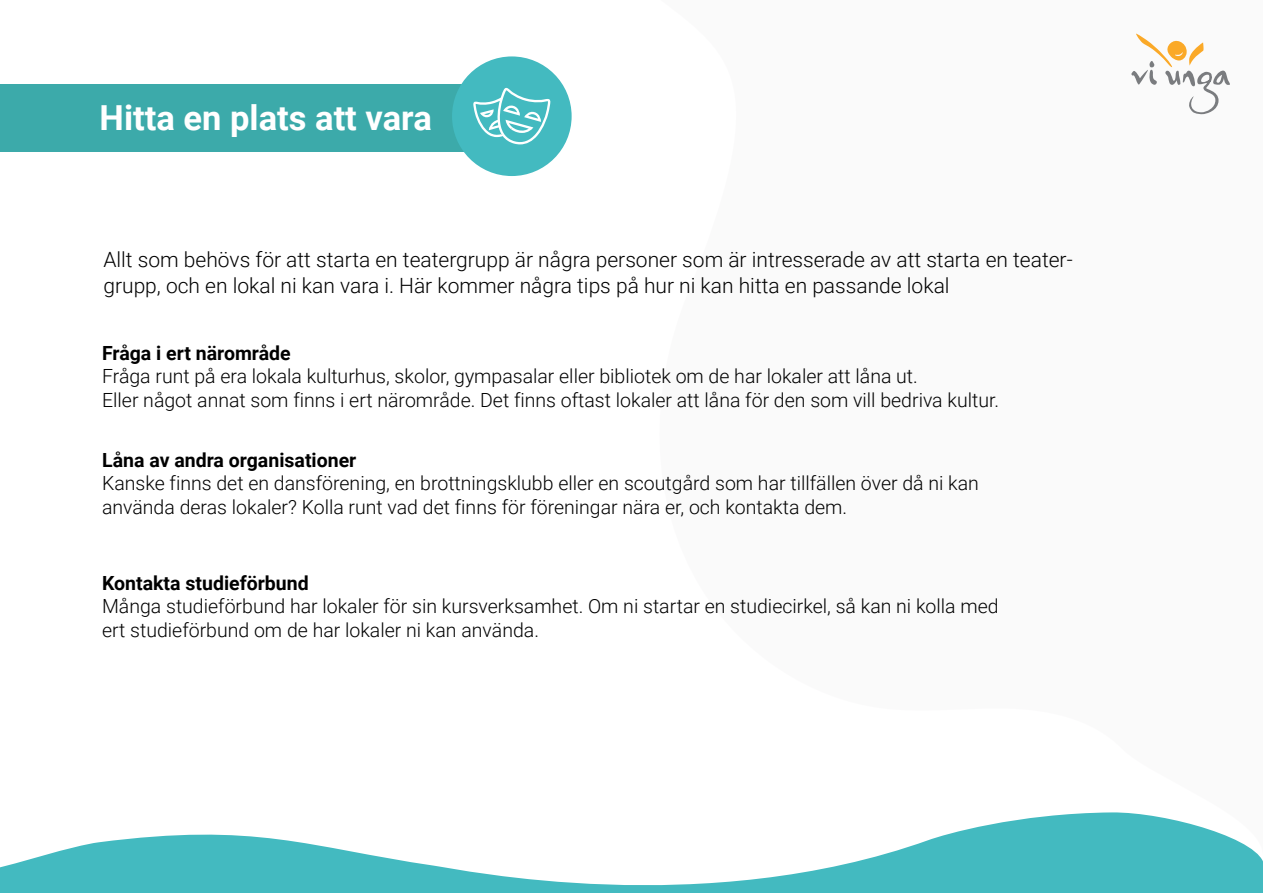
<style>
.page{position:relative;width:1263px;height:893px;background:#fff}
.page>*{position:absolute;margin:0;border:0;box-sizing:border-box;transform-origin:0 0}
.t1{font:700 34.5px "Roboto";color:#fff}
.t2{font:300 21px/25.2px "Roboto";color:#000}
.t3{font:300 19.5px/23.4px "Roboto";color:#000}
.t4{font:700 19.5px "Roboto";color:#000}
</style>
<div class="page">
<div style="left:0;top:85px;width:477px;height:67px;background:#3caaaa"></div>
<svg style="left:1131px;top:34px;width:99px;height:80px"></svg>
<div style="left:452px;top:56px;width:120px;height:120px;background:#43bac0;border-radius:50%"></div>
<svg style="left:0;top:812px;width:1263px;height:81px;fill:#43bac0"></svg>
<svg style="left:473px;top:88px;width:77px;height:56px"></svg>
<h1 class="t1" style="left:100px;top:94px;width:334px">Hitta en plats att vara</h1>
<p class="t2" style="left:103px;top:246px;width:971px">Allt som behövs för att starta en teatergrupp är några personer som är intresserade av att starta en teater&shy;grupp, och en lokal ni kan vara i. Här kommer några tips på hur ni kan hitta en passande lokal</p>
<p class="t4" style="left:102px;top:339px;width:190px">Fråga i ert närområde</p>
<p class="t3" style="left:102px;top:364px;width:898px">Fråga runt på era lokala kulturhus, skolor, gympasalar eller bibliotek om de har lokaler att låna ut.<br>Eller något annat som finns i ert närområde. Det finns oftast lokaler att låna för den som vill bedriva kultur.</p>
<p class="t4" style="left:102px;top:446px;width:256px">Låna av andra organisationer</p>
<p class="t3" style="left:102px;top:471px;width:878px">Kanske finns det en dansförening, en brottningsklubb eller en scoutgård som har tillfällen över då ni kan använda deras lokaler? Kolla runt vad det finns för föreningar nära er, och kontakta dem.</p>
<p class="t4" style="left:102px;top:569px;width:208px">Kontakta studieförbund</p>
<p class="t3" style="left:102px;top:594px;width:898px">Många studieförbund har lokaler för sin kursverksamhet. Om ni startar en studiecirkel, så kan ni kolla med ert studieförbund om de har lokaler ni kan använda.</p>
</div>
